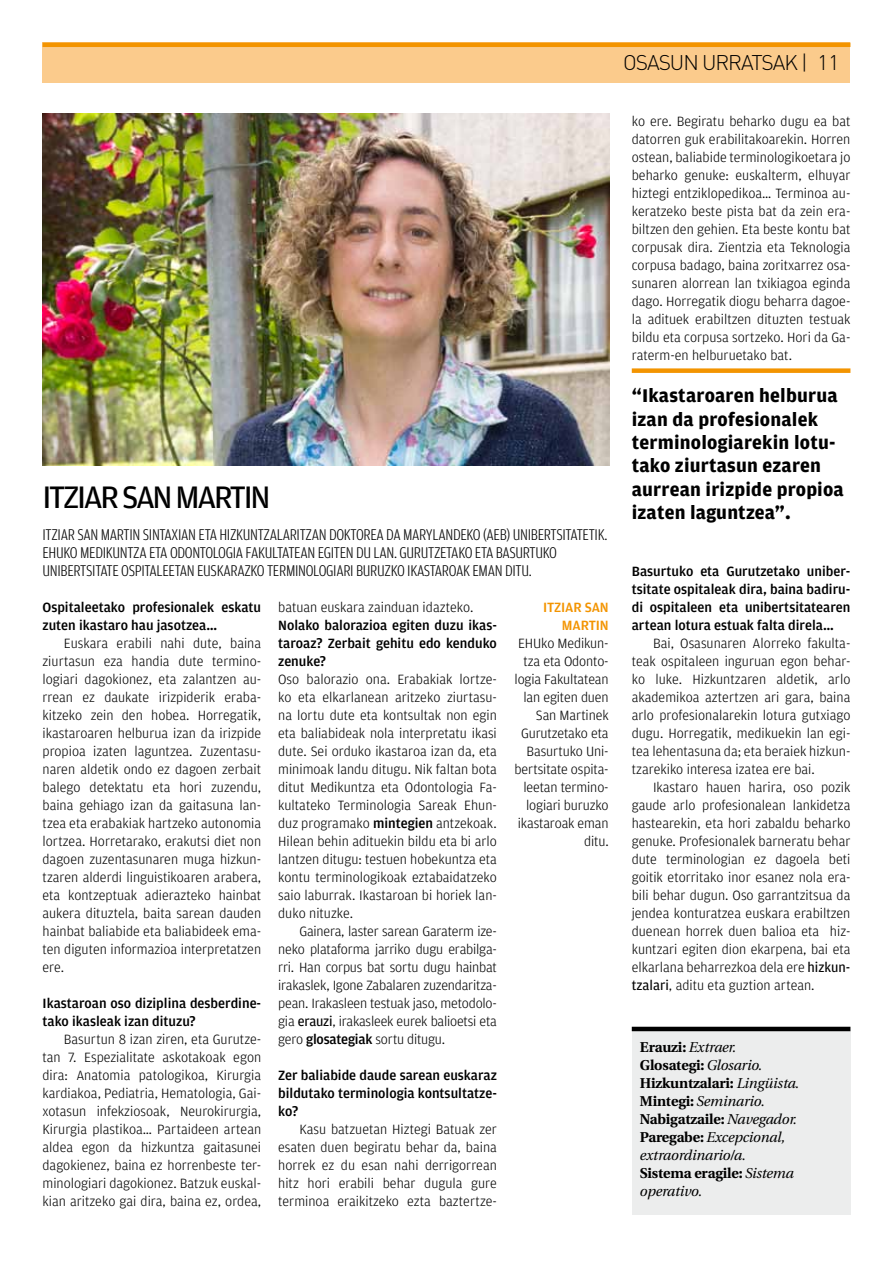
<style>
.page{position:relative;width:893px;height:1263px;background:#fff}
.page>*{position:absolute;margin:0;border:0;box-sizing:border-box;transform-origin:0 0}
.t1{font:33px "Amplitude";letter-spacing:-.07em;color:#000}
.t2{font:300 21px "DIN";letter-spacing:-.05em;color:#000}
.t3{font:700 19.5px/23.4px "Amplitude";letter-spacing:.01em;color:#000}
.t4{font:300 16.5px/18px "Amplitude Cond";letter-spacing:-.02em;color:#000}
.t5{font:300 14.25px/18px "Amplitude";color:#000;text-align:justify}
.t6{font:500 14.25px/18px "Amplitude";color:#000;text-align:justify}
.t7{font:italic 14.25px/18px "Utopia";letter-spacing:-.01em;color:#000}
.t8{font:500 14.25px/18px "Amplitude";letter-spacing:-.01em;color:#f39400;text-align:right}
.s1{font-weight:500}
.s2{font-weight:400}
.s3{font-weight:700;font-style:normal}
</style>
<div class="page">
<div style="left:43px;top:43px;width:807px;height:40px;background:#fbcb8c"></div>
<hr style="left:43px;top:43px;width:807px;height:4px;background:#f39400">
<div style="left:632px;top:368px;width:218px;height:5px;background:#f39400"></div>
<div style="left:632px;top:1031px;width:218px;height:184px;background:#eceded"></div>
<hr style="left:632px;top:1027px;width:218px;height:4px;background:#000">
<img style="left:43px;top:113px;width:566px;height:353px">
<h2 class="t2" style="left:623px;top:49px;width:218px">OSASUN URRATSAK | 11</h2>
<h1 class="t1" style="left:43px;top:479px;width:230px">ITZIAR SAN MARTIN</h1>
<p class="t4" style="left:43px;top:526px;width:567px">ITZIAR SAN MARTIN SINTAXIAN ETA HIZKUNTZALARITZAN DOKTOREA DA MARYLANDEKO (AEB) UNIBERTSITATETIK.<br>EHUKO MEDIKUNTZA ETA ODONTOLOGIA FAKULTATEAN EGITEN DU LAN. GURUTZETAKO ETA BASURTUKO<br>UNIBERTSITATE OSPITALEETAN EUSKARAZKO TERMINOLOGIARI BURUZKO IKASTAROAK EMAN DITU.</p>
<p class="t6" style="left:43px;top:598px;width:220px">Ospitaleetako profesionalek eskatu zuten ikastaro hau jasotzea…</p>
<p class="t5" style="left:43px;top:634px;width:220px;text-indent:21px">Euskara erabili nahi dute, baina ziurtasun eza handia dute termino&shy;logiari dagokionez, eta zalantzen au&shy;rrean ez daukate irizpiderik eraba&shy;kitzeko zein den hobea. Horregatik, ikastaroaren helburua izan da irizpide propioa izaten laguntzea. Zuzentasu&shy;naren aldetik ondo ez dagoen zerbait balego detektatu eta hori zuzendu, baina gehiago izan da gaitasuna lan&shy;tzea eta erabakiak hartzeko autonomia lortzea. Horretarako, erakutsi diet non dagoen zuzentasunaren muga hizkun&shy;tzaren alderdi linguistikoaren arabera, eta kontzeptuak adierazteko hainbat aukera dituztela, baita sarean dauden hainbat baliabide eta baliabideek ema&shy;ten diguten informazioa interpretatzen ere.</p>
<p class="t6" style="left:43px;top:994px;width:220px">Ikastaroan oso diziplina desberdine&shy;tako ikasleak izan dituzu?</p>
<p class="t5" style="left:43px;top:1030px;width:220px;text-indent:21px">Basurtun 8 izan ziren, eta Gurutze&shy;tan 7. Espezialitate askotakoak egon dira: Anatomia patologikoa, Kirurgia kardiakoa, Pediatria, Hematologia, Gai&shy;xotasun infekziosoak, Neurokirurgia, Kirurgia plastikoa… Partaideen artean aldea egon da hizkuntza gaitasunei dagokienez, baina ez horrenbeste ter&shy;minologiari dagokionez. Batzuk euskal&shy;kian aritzeko gai dira, baina ez, ordea,</p>
<p class="t5" style="left:278px;top:598px;width:197px">batuan euskara zainduan idazteko.</p>
<p class="t6" style="left:278px;top:616px;width:220px">Nolako balorazioa egiten duzu ikas&shy;taroaz? Zerbait gehitu edo kenduko zenuke?</p>
<p class="t5" style="left:278px;top:670px;width:220px">Oso balorazio ona. Erabakiak lortze&shy;ko eta elkarlanean aritzeko ziurtasu&shy;na lortu dute eta kontsultak non egin eta baliabideak nola interpretatu ikasi dute. Sei orduko ikastaroa izan da, eta minimoak landu ditugu. Nik faltan bota ditut Medikuntza eta Odontologia Fa&shy;kultateko Terminologia Sareak Ehun&shy;duz programako <span class="s1">mintegien</span> antzekoak.<br>Hilean behin adituekin bildu eta bi arlo lantzen ditugu: testuen hobekuntza eta kontu terminologikoak eztabaidatzeko saio laburrak. Ikastaroan bi horiek lan&shy;duko nituzke.</p>
<p class="t5" style="left:278px;top:922px;width:220px;text-indent:21px">Gainera, laster sarean Garaterm ize&shy;neko plataforma jarriko dugu erabilga&shy;rri. Han corpus bat sortu dugu hainbat irakaslek, Igone Zabalaren zuzendaritza&shy;pean. Irakasleen testuak jaso, metodolo&shy;gia <span class="s2">erauzi</span>, irakasleek eurek balioetsi eta gero <span class="s1">glosategiak</span> sortu ditugu.</p>
<p class="t6" style="left:278px;top:1066px;width:220px">Zer baliabide daude sarean euskaraz bildutako terminologia kontsultatze&shy;ko?</p>
<p class="t5" style="left:278px;top:1120px;width:220px;text-indent:21px">Kasu batzuetan Hiztegi Batuak zer esaten duen begiratu behar da, baina horrek ez du esan nahi derrigorrean hitz hori erabili behar dugula gure terminoa eraikitzeko ezta baztertze-</p>
<p class="t8" style="left:543px;top:598px;width:67px">ITZIAR SAN<br>MARTIN</p>
<p class="t5" style="left:514px;top:634px;width:96px;text-align:right">EHUko Medikun&shy;tza eta Odonto&shy;logia Fakultatean lan egiten duen<br>San Martinek<br>Gurutzetako eta<br>Basurtuko Uni&shy;bertsitate ospita&shy;leetan termino&shy;logiari buruzko ikastaroak eman ditu.</p>
<p class="t5" style="left:632px;top:112px;width:220px">ko ere. Begiratu beharko dugu ea bat datorren guk erabilitakoarekin. Horren ostean, baliabide terminologikoetara jo beharko genuke: euskalterm, elhuyar hiztegi entziklopedikoa… Terminoa au&shy;keratzeko beste pista bat da zein era&shy;biltzen den gehien. Eta beste kontu bat corpusak dira. Zientzia eta Teknologia corpusa badago, baina zoritxarrez osa&shy;sunaren alorrean lan txikiagoa eginda dago. Horregatik diogu beharra dagoe&shy;la adituek erabiltzen dituzten testuak bildu eta corpusa sortzeko. Hori da Ga&shy;raterm-en helburuetako bat.</p>
<h3 class="t3" style="left:632px;top:384px;width:214px">“Ikastaroaren helburua izan da profesionalek terminologiarekin lotu&shy;tako ziurtasun ezaren aurrean irizpide propioa izaten laguntzea”.</h3>
<p class="t6" style="left:632px;top:562px;width:220px">Basurtuko eta Gurutzetako uniber&shy;tsitate ospitaleak dira, baina badiru&shy;di ospitaleen eta unibertsitatearen artean lotura estuak falta direla…</p>
<p class="t5" style="left:632px;top:634px;width:220px;text-indent:21px">Bai, Osasunaren Alorreko fakulta&shy;teak ospitaleen inguruan egon behar&shy;ko luke. Hizkuntzaren aldetik, arlo akademikoa aztertzen ari gara, baina arlo profesionalarekin lotura gutxiago dugu. Horregatik, medikuekin lan egi&shy;tea lehentasuna da; eta beraiek hizkun&shy;tzarekiko interesa izatea ere bai.</p>
<p class="t5" style="left:632px;top:778px;width:220px;text-indent:21px">Ikastaro hauen harira, oso pozik gaude arlo profesionalean lankidetza hastearekin, eta hori zabaldu beharko genuke. Profesionalek barneratu behar dute terminologian ez dagoela beti goitik etorritako inor esanez nola era&shy;bili behar dugun. Oso garrantzitsua da jendea konturatzea euskara erabiltzen duenean horrek duen balioa eta hiz&shy;kuntzari egiten dion ekarpena, bai eta elkarlana beharrezkoa dela ere <span class="s2">hizkun&shy;tzalari</span>, aditu eta guztion artean.</p>
<p class="t7" style="left:640px;top:1038px;width:161px"><span class="s3">Erauzi:</span> Extraer.<br><span class="s3">Glosategi:</span> Glosario.<br><span class="s3">Hizkuntzalari:</span> Lingüista.<br><span class="s3">Mintegi:</span> Seminario.<br><span class="s3">Nabigatzaile:</span> Navegador.<br><span class="s3">Paregabe:</span> Excepcional, extraordinario/a.<br><span class="s3">Sistema eragile:</span> Sistema operativo.</p>
</div>
